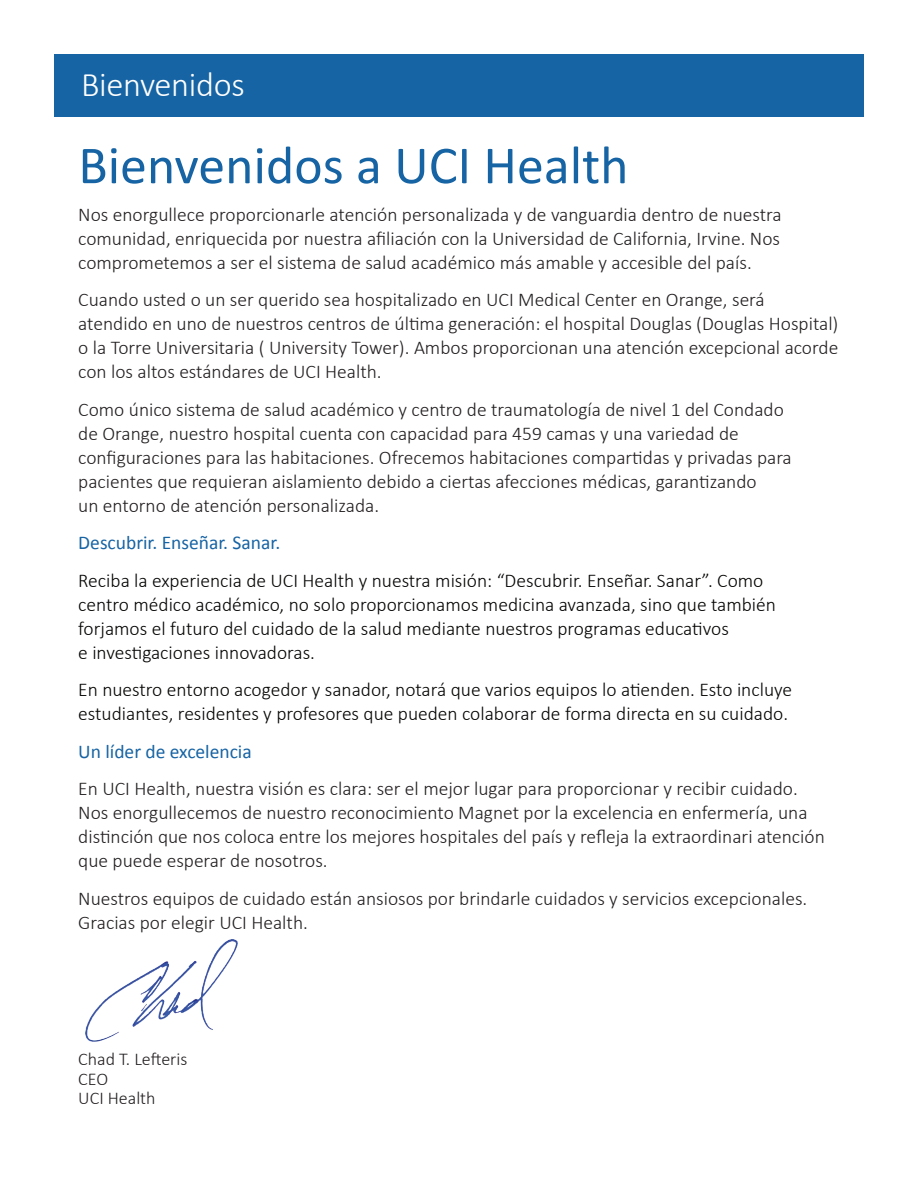
<style>
.page{position:relative;width:918px;height:1188px;background:#fff}
.page>*{position:absolute;margin:0;border:0;box-sizing:border-box;transform-origin:0 0}
.t1{font:54px "Calibri";color:#1764a4}
.t2{font:300 34.5px "Calibri";letter-spacing:-.01em;color:#fff}
.t3{font:300 19.5px/24px "Calibri";color:#231f20}
.t4{font:300 19.5px/24px "Calibri";color:#040503}
.t5{font:19.5px "Calibri";color:#1764a4}
.t6{font:300 18px/19.4px "Calibri";color:#231f20}
</style>
<div class="page">
<div style="left:54px;top:54px;width:810px;height:63px;background:#1764a4"></div>
<img style="left:85px;top:939px;width:153px;height:103px">
<h2 class="t2" style="left:81px;top:64px;width:165px">Bienvenidos</h2>
<h1 class="t1" style="left:78px;top:128px;width:552px">Bienvenidos a UCI Health</h1>
<p class="t3" style="left:78px;top:202px;width:705px;text-align:justify">Nos enorgullece proporcionarle atención personalizada y de vanguardia dentro de nuestra comunidad, enriquecida por nuestra afiliación con la Universidad de California, Irvine. Nos comprometemos a ser el sistema de salud académico más amable y accesible del país.</p>
<p class="t3" style="left:78px;top:288px;width:762px">Cuando usted o un ser querido sea hospitalizado en UCI Medical Center en Orange, será atendido en uno de nuestros centros de última generación: el hospital Douglas (Douglas Hospital) o la Torre Universitaria ( University Tower). Ambos proporcionan una atención excepcional acorde con los altos estándares de UCI Health.</p>
<p class="t3" style="left:78px;top:397px;width:715px">Como único sistema de salud académico y centro de traumatología de nivel 1 del Condado de Orange, nuestro hospital cuenta con capacidad para 459 camas y una variedad de configuraciones para las habitaciones. Ofrecemos habitaciones compartidas y privadas para pacientes que requieran aislamiento debido a ciertas afecciones médicas, garantizando<br>un entorno de atención personalizada.</p>
<p class="t5" style="left:78px;top:529px;width:203px">Descubrir. Enseñar. Sanar.</p>
<p class="t4" style="left:78px;top:568px;width:699px">Reciba la experiencia de UCI Health y nuestra misión: “Descubrir. Enseñar. Sanar”. Como centro médico académico, no solo proporcionamos medicina avanzada, sino que también forjamos el futuro del cuidado de la salud mediante nuestros programas educativos<br>e investigaciones innovadoras.</p>
<p class="t4" style="left:78px;top:678px;width:715px">En nuestro entorno acogedor y sanador, notará que varios equipos lo atienden. Esto incluye estudiantes, residentes y profesores que pueden colaborar de forma directa en su cuidado.</p>
<p class="t5" style="left:78px;top:738px;width:175px">Un líder de excelencia</p>
<p class="t3" style="left:78px;top:777px;width:748px">En UCI Health, nuestra visión es clara: ser el mejor lugar para proporcionar y recibir cuidado.<br>Nos enorgullecemos de nuestro reconocimiento Magnet por la excelencia en enfermería, una distinción que nos coloca entre los mejores hospitales del país y refleja la extraordinari atención que puede esperar de nosotros.</p>
<p class="t3" style="left:78px;top:886px;width:731px">Nuestros equipos de cuidado están ansiosos por brindarle cuidados y servicios excepcionales.<br>Gracias por elegir UCI Health.</p>
<p class="t6" style="left:78px;top:1049px;width:111px">Chad T. Lefteris<br>CEO<br>UCI Health</p>
</div>
